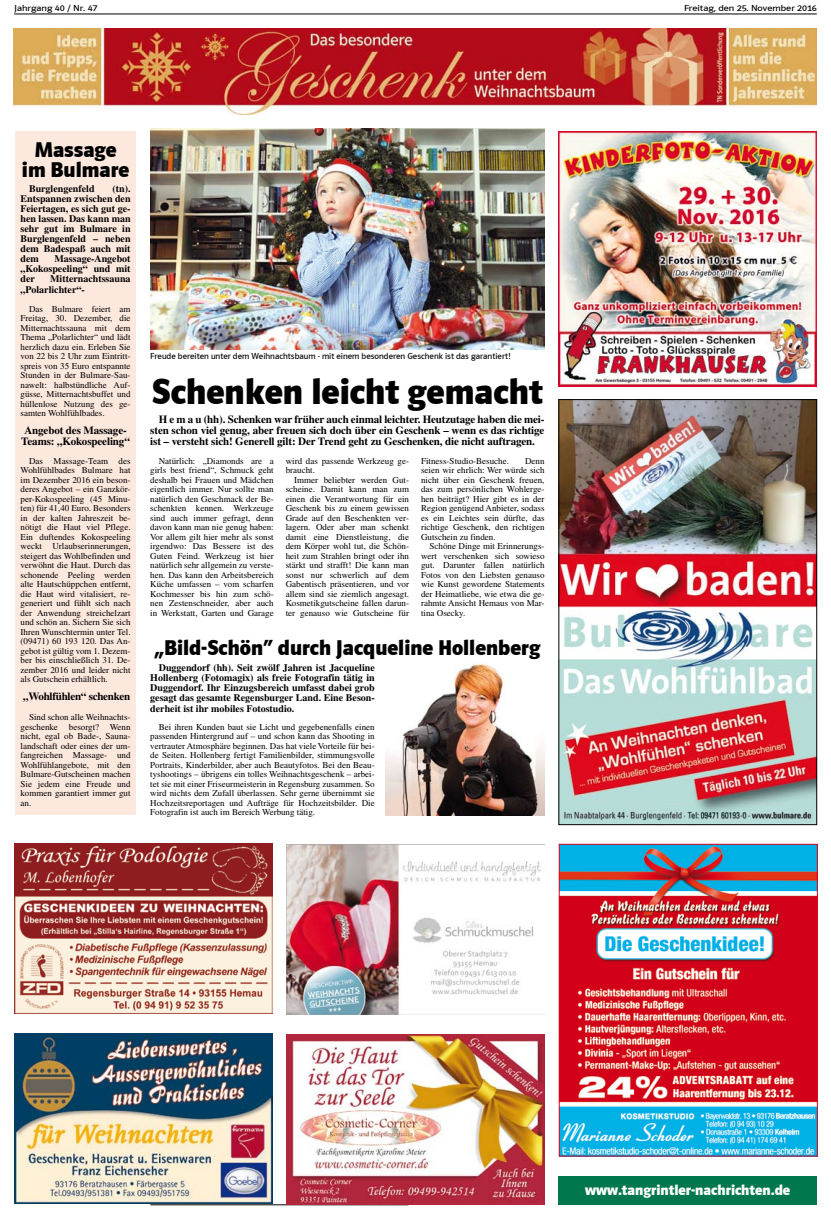
<style>
.page{position:relative;width:831px;height:1219px;background:#fff}
.page>*{position:absolute;margin:0;border:0;box-sizing:border-box;transform-origin:0 0}
.t1{font:37px "CSU Schrift Bold";color:#000}
.t2{font:22px/20px "CSU Schrift Bold";color:#000;text-align:center}
.t3{font:15px "CSU Schrift Bold";color:#fff}
.t4{font:700 11px/11px "Times";letter-spacing:-.01em;color:#000}
.t5{font:700 10px/10px "Times";color:#000;text-align:justify}
.t6{font:9px/9.5px "Times";color:#000;text-align:justify}
.t7{font:9px "CSU Schrift Regular";color:#000}
.t8{font:9px "CSU Schrift Regular";color:#000;scale:1.15 1}
</style>
<div class="page">
<div style="left:15px;top:132px;width:121px;height:683px;background:#fde8de"></div>
<hr style="left:14px;top:13px;width:802px;height:1px;background:#000">
<div style="left:558px;top:1176px;width:258px;height:29px;background:#00774c"></div>
<hr style="left:150px;top:1204px;width:258px;height:1px;background:#000">
<img style="left:14px;top:28px;width:802px;height:86px">
<img style="left:14px;top:1034px;width:258px;height:170px">
<img style="left:286px;top:845px;width:258px;height:170px">
<img style="left:14px;top:844px;width:258px;height:170px">
<img style="left:286px;top:1035px;width:258px;height:170px">
<img style="left:561px;top:846px;width:254px;height:308px">
<div style="left:559px;top:844px;width:258px;height:312px;border:1px solid #e2001a"></div>
<img style="left:560px;top:401px;width:254px;height:422px">
<div style="left:558px;top:399px;width:258px;height:426px;border:1px solid #000"></div>
<img style="left:558px;top:131px;width:258px;height:255px">
<img style="left:150px;top:128px;width:394px;height:222px">
<img style="left:385px;top:663px;width:159px;height:152px">
<p class="t8" style="left:14px;top:3px;width:74px">Jahrgang 40 / Nr. 47</p>
<p class="t8" style="left:684px;top:3px;width:117px">Freitag, den 25. November 2016</p>
<h2 class="t2" style="left:22px;top:139px;width:109px">Massage im Bulmare</h2>
<p class="t5" style="left:29px;top:183px;width:67px">Burglengenfeld</p>
<p class="t5" style="left:21px;top:183px;width:112px;text-indent:92px">(tn).<br>Entspannen zwischen den Feiertagen, es sich gut ge&shy;hen lassen. Das kann man sehr gut im Bulmare in Burglengenfeld – neben dem Badespaß auch mit dem</p>
<p class="t5" style="left:21px;top:253px;width:112px;text-indent:34px">Massage-Angebot „Kokospeeling“ und mit der</p>
<p class="t5" style="left:21px;top:273px;width:112px;line-height:11px;text-indent:30px">Mitternachtssauna „Polarlichter“-</p>
<p class="t6" style="left:21px;top:304px;width:112px;text-indent:9px">Das Bulmare feiert am Freitag, 30. Dezember, die Mitternachtssauna mit dem Thema „Polarlichter“ und lädt herzlich dazu ein. Erleben Sie von 22 bis 2 Uhr zum Eintritt&shy;spreis von 35 Euro entspannte Stunden in der Bulmare-Sau&shy;nawelt: halbstündliche Auf&shy;güsse, Mitternachtsbuffet und hüllenlose Nutzung des ge&shy;samten Wohlfühlbades.</p>
<p class="t4" style="left:21px;top:425px;width:110px">Angebot des Massage-<br>Teams: „Kokospeeling“</p>
<p class="t6" style="left:21px;top:456px;width:112px;text-indent:9px">Das Massage-Team des Wohlfühlbades Bulmare hat im Dezember 2016 ein beson&shy;deres Angebot – ein Ganzkör&shy;per-Kokospeeling (45 Minu&shy;ten) für 41,40 Euro. Besonders in der kalten Jahreszeit be&shy;nötigt die Haut viel Pflege.<br>Ein duftendes Kokospeeling weckt Urlaubserinnerungen, steigert das Wohlbefinden und verwöhnt die Haut. Durch das schonende Peeling werden alte Hautschüppchen entfernt, die Haut wird vitalisiert, re&shy;generiert und fühlt sich nach der Anwendung streichelzart und schön an. Sichern Sie sich Ihren Wunschtermin unter Tel. (09471) 60 193 120. Das An&shy;gebot ist gültig vom 1. Dezem&shy;ber bis einschließlich 31. De&shy;zember 2016 und leider nicht als Gutschein erhältlich.</p>
<p class="t4" style="left:23px;top:691px;width:108px">„Wohlfühlen“ schenken</p>
<p class="t6" style="left:21px;top:712px;width:112px;text-indent:9px">Sind schon alle Weihnachts&shy;geschenke besorgt? Wenn nicht, egal ob Bade-, Sauna&shy;landschaft oder eines der um&shy;fangreichen Massage- und Wohlfühlangebote, mit den Bulmare-Gutscheinen machen Sie jedem eine Freude und kommen garantiert immer gut an.</p>
<p class="t7" style="left:150px;top:351px;width:361px">Freude bereiten unter dem Weihnachtsbaum - mit einem besonderen Geschenk ist das garantiert!</p>
<h1 class="t1" style="left:152px;top:371px;width:392px">Schenken leicht gemacht</h1>
<p class="t4" style="left:150px;top:414px;width:396px;text-align:justify;text-indent:9px">H e m a u (hh). Schenken war früher auch einmal leichter. Heutzutage haben die mei&shy;sten schon viel genug, aber freuen sich doch über ein Geschenk – wenn es das richtige ist – versteht sich! Generell gilt: Der Trend geht zu Geschenken, die nicht auftragen.</p>
<p class="t6" style="left:150px;top:456px;width:125px;text-indent:9px">Natürlich: „Diamonds are a girls best friend“, Schmuck geht deshalb bei Frauen und Mädchen eigentlich immer. Nur sollte man natürlich den Geschmack der Be&shy;schenkten kennen. Werkzeuge sind auch immer gefragt, denn davon kann man nie genug haben:<br>Vor allem gilt hier mehr als sonst irgendwo: Das Bessere ist des Guten Feind. Werkzeug ist hier natürlich sehr allgemein zu verste&shy;hen. Das kann den Arbeitsbereich Küche umfassen – vom scharfen Kochmesser bis hin zum schö&shy;nen Zestenschneider, aber auch in Werkstatt, Garten und Garage</p>
<p class="t6" style="left:286px;top:456px;width:125px">wird das passende Werkzeug ge&shy;braucht.</p>
<p class="t6" style="left:421px;top:456px;width:89px">Fitness-Studio-Besuche.</p>
<p class="t6" style="left:421px;top:456px;width:125px;text-indent:104px">Denn seien wir ehrlich: Wer würde sich nicht über ein Geschenk freuen, das zum persönlichen Wohlerge&shy;hen beiträgt? Hier gibt es in der Region genügend Anbieter, sodass es ein Leichtes sein dürfte, das richtige Geschenk, den richtigen Gutschein zu finden.</p>
<p class="t6" style="left:421px;top:542px;width:125px;text-indent:9px">Schöne Dinge mit Erinnerungs&shy;wert verschenken sich sowieso gut. Darunter fallen natürlich Fotos von den Liebsten genauso wie Kunst gewordene Statements der Heimatliebe, wie etwa die ge&shy;rahmte Ansicht Hemaus von Mar&shy;tina Osecky.</p>
<p class="t6" style="left:286px;top:475px;width:125px;text-indent:9px">Immer beliebter werden Gut&shy;scheine. Damit kann man zum einen die Verantwortung für ein Geschenk bis zu einem gewissen Grade auf den Beschenkten ver&shy;lagern. Oder aber man schenkt damit eine Dienstleistung, die dem Körper wohl tut, die Schön&shy;heit zum Strahlen bringt oder ihn stärkt und strafft! Die kann man sonst nur schwerlich auf dem Gabentisch präsentieren, und vor allem sind sie ziemlich angesagt.<br>Kosmetikgutscheine fallen darun&shy;ter genauso wie Gutscheine für</p>
<h2 class="t2" style="left:154px;top:637px;width:387px">„Bild-Schön“ durch Jacqueline Hollenberg</h2>
<p class="t5" style="left:150px;top:662px;width:226px;text-indent:8px">Duggendorf (hh). Seit zwölf Jahren ist Jacqueline Hollenberg (Fotomagix) als freie Fotografin tätig in Duggendorf. Ihr Einzugsbereich umfasst dabei grob gesagt das gesamte Regensburger Land. Eine Beson-</p>
<p class="t5" style="left:150px;top:703px;width:145px">derheit ist ihr mobiles Fotostudio.</p>
<p class="t6" style="left:150px;top:722px;width:226px;text-indent:9px">Bei ihren Kunden baut sie Licht und gegebenenfalls einen passenden Hintergrund auf – und schon kann das Shooting in vertrauter Atmosphäre beginnen. Das hat viele Vorteile für bei&shy;de Seiten. Hollenberg fertigt Familienbilder, stimmungsvolle Portraits, Kinderbilder, aber auch Beautyfotos. Bei den Beau&shy;tyshootings – übrigens ein tolles Weihnachtsgeschenk – arbei&shy;tet sie mit einer Friseurmeisterin in Regensburg zusammen. So wird nichts dem Zufall überlassen. Sehr gerne übernimmt sie Hochzeitsreportagen und Aufträge für Hochzeitsbilder. Die Fotografin ist auch im Bereich Werbung tätig.</p>
<h3 class="t3" style="left:585px;top:1182px;width:206px">www.tangrintler-nachrichten.de</h3>
</div>
